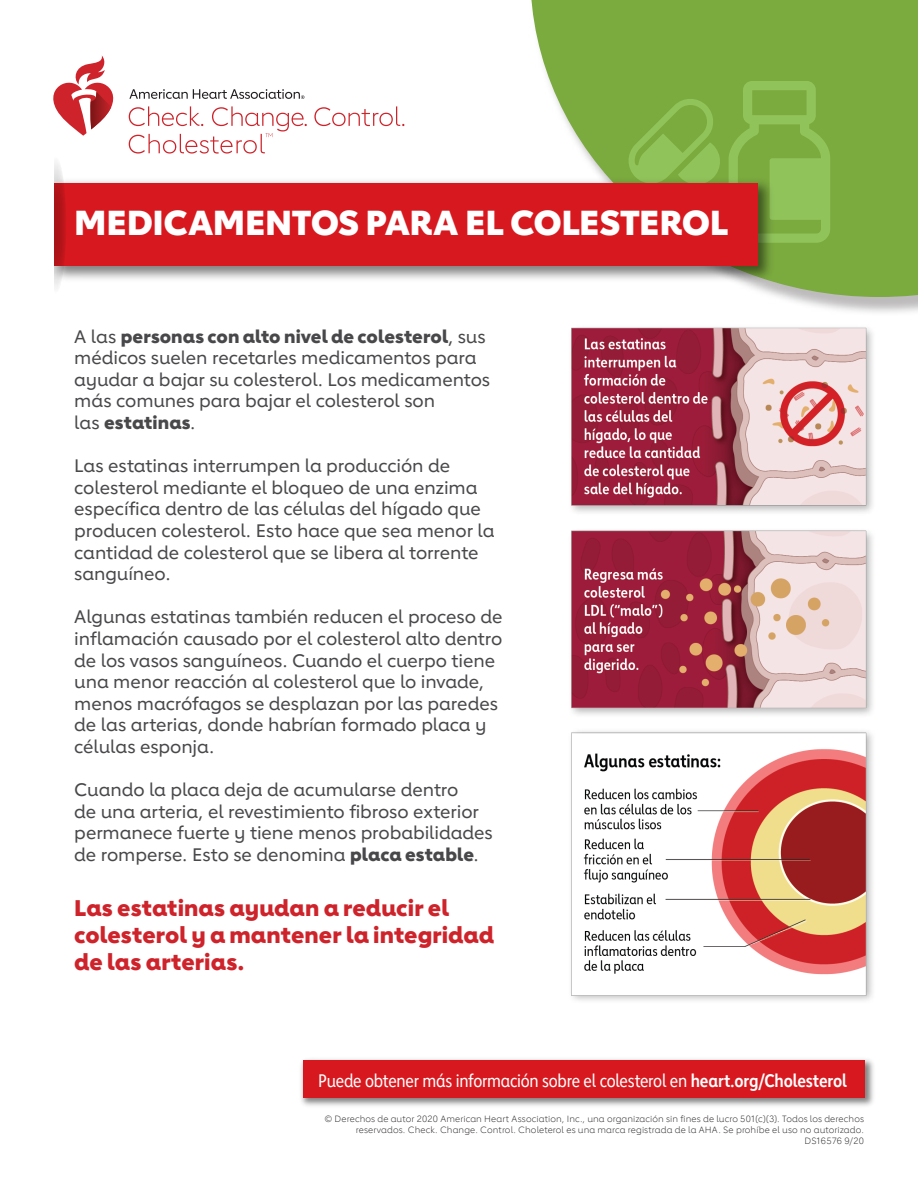
<style>
.page{position:relative;width:918px;height:1188px;background:#fff}
.page>*{position:absolute;margin:0;border:0;box-sizing:border-box;transform-origin:0 0}
.t1{font:800 34.5px "Lub Dub";letter-spacing:-.005em;color:#fff}
.t2{font:800 22.5px/27px "Lub Dub";letter-spacing:.005em;color:#ce232a}
.t3{font:500 18px/21.6px "Lub Dub";letter-spacing:-.005em;color:#48484b}
.t4{font:18px "Lub Dub Condensed";letter-spacing:-.015em;color:#fff}
.t5{font:300 9px/10.8px "Lub Dub";letter-spacing:.01em;color:#231f20;text-align:right}
.s1{font-weight:800}
.s2{font-weight:700}
</style>
<div class="page">
<svg style="left:780px;top:297px;width:138px;height:16px"></svg>
<svg style="left:531px;top:0;width:387px;height:297px;background:#89b355"></svg>
<svg style="left:729px;top:81px;width:101px;height:162px;background:#86b64d"></svg>
<svg style="left:627px;top:97px;width:95px;height:77px;background:#84b44a"></svg>
<img style="left:301px;top:1059px;width:573px;height:47px">
<div style="left:303px;top:1060px;width:561px;height:38px;background:#d7191f"></div>
<img style="left:62px;top:174px;width:718px;height:112px">
<div style="left:54px;top:183px;width:704px;height:82px;background:#d7191f"></div>
<svg style="left:45px;top:156px;width:21px;height:138px"></svg>
<div style="left:17px;top:143px;width:37px;height:166px;background:#fff"></div>
<svg style="left:53px;top:56px;width:61px;height:80px"></svg>
<svg style="left:129px;top:89px;width:175px;height:10px"></svg>
<svg style="left:314px;top:106px;width:90px;height:20px"></svg>
<svg style="left:129px;top:106px;width:178px;height:48px"></svg>
<img style="left:571px;top:327px;width:302px;height:186px">
<img style="left:571px;top:530px;width:302px;height:185px">
<img style="left:571px;top:731px;width:302px;height:270px">
<h1 class="t1" style="left:74px;top:202px;width:656px">MEDICAMENTOS PARA EL COLESTEROL</h1>
<p class="t3" style="left:74px;top:325px;width:417px">A las <span class="s1">personas con alto nivel de colesterol</span>, sus médicos suelen recetarles medicamentos para ayudar a bajar su colesterol. Los medicamentos más comunes para bajar el colesterol son<br>las <span class="s1">estatinas</span>.</p>
<p class="t3" style="left:74px;top:455px;width:422px">Las estatinas interrumpen la producción de colesterol mediante el bloqueo de una enzima específica dentro de las células del hígado que producen colesterol. Esto hace que sea menor la cantidad de colesterol que se libera al torrente sanguíneo.</p>
<p class="t3" style="left:74px;top:606px;width:430px">Algunas estatinas también reducen el proceso de inflamación causado por el colesterol alto dentro de los vasos sanguíneos. Cuando el cuerpo tiene una menor reacción al colesterol que lo invade, menos macrófagos se desplazan por las paredes de las arterias, donde habrían formado placa y células esponja.</p>
<p class="t3" style="left:74px;top:779px;width:420px">Cuando la placa deja de acumularse dentro<br>de una arteria, el revestimiento fibroso exterior permanece fuerte y tiene menos probabilidades de romperse. Esto se denomina <span class="s1">placa estable</span>.</p>
<p class="t2" style="left:74px;top:895px;width:421px">Las estatinas ayudan a reducir el colesterol y a mantener la integridad de las arterias.</p>
<p class="t4" style="left:318px;top:1070px;width:530px">Puede obtener más información sobre el colesterol en <span class="s2">heart.org/Cholesterol</span></p>
<p class="t5" style="left:325px;top:1114px;width:541px">© Derechos de autor 2020 American Heart Association, Inc., una organización sin fines de lucro 501(c)(3). Todos los derechos reservados. Check. Change. Control. Choleterol es una marca registrada de la AHA. Se prohíbe el uso no autorizado.<br>DS16576 9/20</p>
</div>
